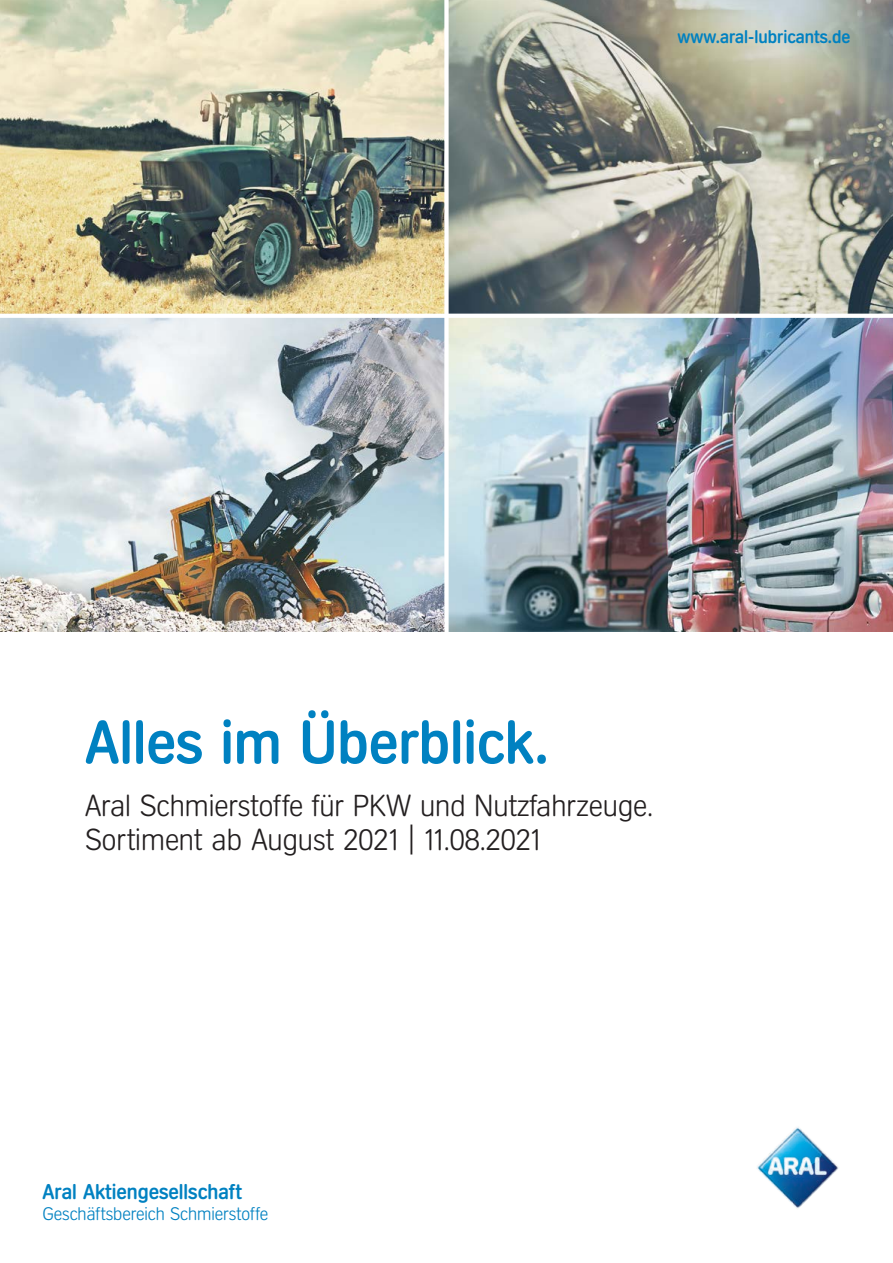
<style>
.page{position:relative;width:893px;height:1263px;background:#fff}
.page>*{position:absolute;margin:0;border:0;box-sizing:border-box;transform-origin:0 0}
.t1{font:500 60px "Aral V2";color:#0081c1}
.t2{font:300 30px/34.5px "Aral V2";color:#231f20}
.t3{font:500 21px "Aral V2";color:#0081c1}
.t4{font:300 18px "Aral V2";color:#0081c1}
.t5{font:500 18px "Aral V2";color:#0081c1}
</style>
<div class="page">
<img style="left:0;top:0;width:893px;height:632px">
<img style="left:757px;top:1127px;width:82px;height:81px">
<p class="t5" style="left:678px;top:26px;width:174px">www.aral-lubricants.de</p>
<h1 class="t1" style="left:85px;top:707px;width:465px">Alles im Überblick.</h1>
<p class="t2" style="left:85px;top:789px;width:569px">Aral Schmierstoffe für PKW und Nutzfahrzeuge.<br>Sortiment ab August 2021 | 11.08.2021</p>
<p class="t3" style="left:43px;top:1179px;width:201px">Aral Aktiengesellschaft</p>
<p class="t4" style="left:43px;top:1204px;width:227px">Geschäftsbereich Schmierstoffe</p>
</div>
